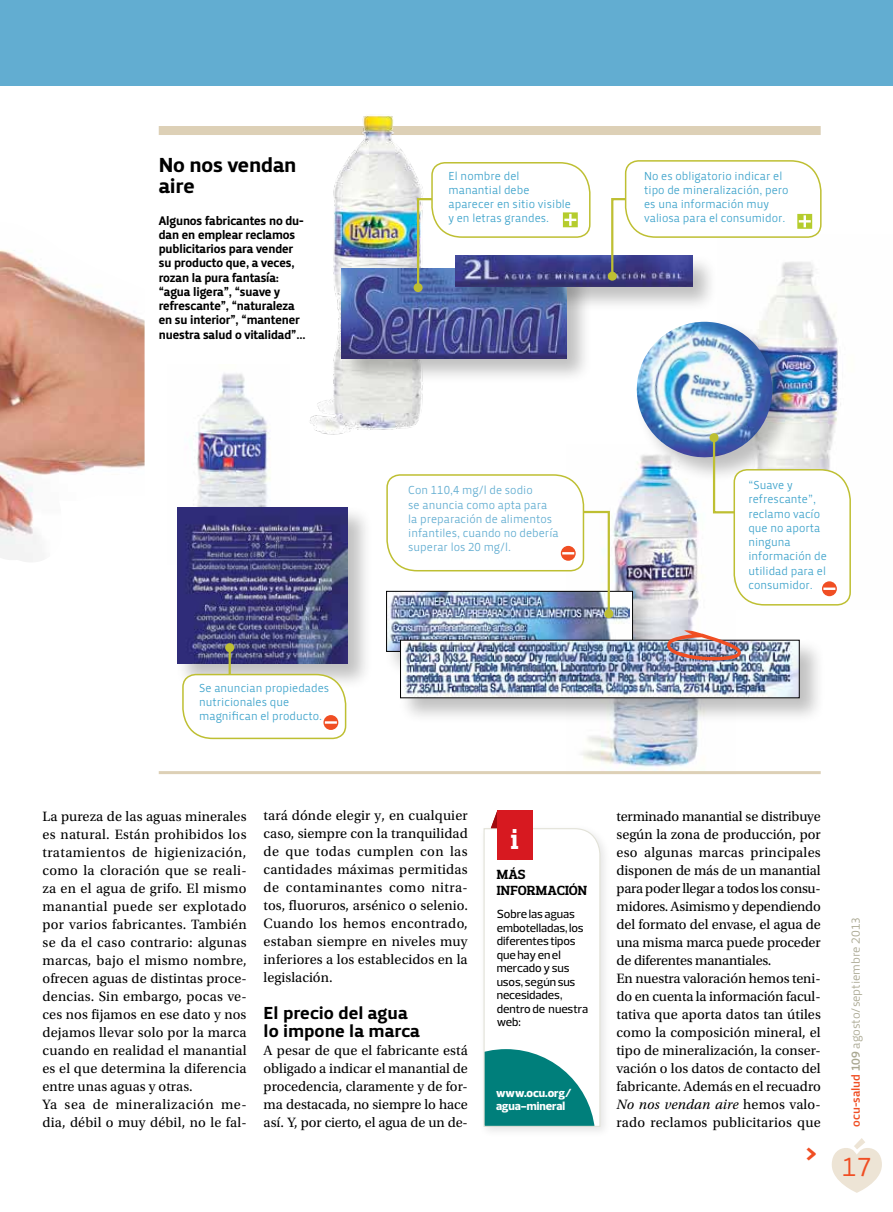
<style>
.page{position:relative;width:893px;height:1212px;background:#fff}
.page>*{position:absolute;margin:0;border:0;box-sizing:border-box;transform-origin:0 0}
.t1{font:700 28.5px "Prelo Slab";color:#fff}
.t2{font:27px "Priva Pro One";color:#f04e23}
.t3{font:24px "Priva Pro Four";color:#f04e23}
.t4{font:21px/21px "Priva Pro Four";letter-spacing:-.01em;color:#000}
.t5{font:18px/18px "Priva Pro Four";color:#000}
.t6{font:14.25px/18px "Utopia Std";letter-spacing:.005em;color:#000}
.t7{font:700 13.5px/15.8px "Prelo Slab";letter-spacing:.01em;color:#000}
.t8{font:12.75px/14.2px "Priva Pro Four";letter-spacing:-.01em;color:#000;scale:.95 1}
.t9{font:12px/14.2px "Priva Pro One";color:#3ea3cb;scale:.95 1}
.t10{font:500 12px/13.5px "Prelo";letter-spacing:-.005em;color:#000}
.t11{font:12px/14.2px "Priva Pro One";color:#62add1;scale:.95 1}
.t12{font:12px "Priva Pro One";letter-spacing:-.01em;color:#a9a791}
.t13{font:800 12px/13.5px "Prelo";letter-spacing:-.005em;color:#fff}
.s1{font-style:italic}
.s2{font-family:"Priva Pro Three";color:#f04e23}
.s3{font-family:"Priva Pro Three"}
</style>
<div class="page">
<svg style="left:832px;top:1138px;width:50px;height:55px"></svg>
<div style="left:159px;top:126px;width:662px;height:9px;background:#ddd0b6"></div>
<img style="left:581px;top:480px;width:122px;height:287px">
<img style="left:193px;top:373px;width:78px;height:132px">
<hr style="left:159px;top:771px;width:662px;height:3px;background:#ddd0b6">
<div style="left:384px;top:589px;width:275px;height:89px;background:#000;opacity:.25"></div>
<img style="left:388px;top:593px;width:242px;height:57px">
<div style="left:398px;top:638px;width:428px;height:86px;background:#000;opacity:.25"></div>
<img style="left:402px;top:642px;width:395px;height:54px">
<img style="left:667px;top:630px;width:74px;height:30px">
<img style="left:763px;top:278px;width:78px;height:157px">
<img style="left:310px;top:115px;width:113px;height:320px">
<img style="left:0;top:250px;width:145px;height:312px">
<div style="left:340px;top:266px;width:253px;height:118px;background:#000;opacity:.25"></div>
<img style="left:342px;top:269px;width:225px;height:89px">
<div style="left:453px;top:254px;width:265px;height:59px;background:#000;opacity:.25"></div>
<img style="left:591px;top:256px;width:101px;height:31px">
<div style="left:0;top:0;width:893px;height:85px;background:#62add1"></div>
<div style="left:175px;top:505px;width:199px;height:185px;background:#000;opacity:.25"></div>
<img style="left:177px;top:507px;width:171px;height:157px">
<svg style="left:225px;top:643px;width:9px;height:9px"></svg>
<div style="left:608px;top:272px;width:9px;height:9px;background:#bebf32;border-radius:50%"></div>
<svg style="left:414px;top:283px;width:9px;height:9px"></svg>
<svg style="left:416px;top:161px;width:175px;height:129px"></svg>
<svg style="left:610px;top:160px;width:212px;height:118px"></svg>
<div style="left:478px;top:823px;width:134px;height:315px;background:#000;opacity:.1"></div>
<svg style="left:483px;top:811px;width:118px;height:316px"></svg>
<div style="left:497px;top:811px;width:35px;height:49px;background:#d71920"></div>
<svg style="left:604px;top:609px;width:9px;height:9px"></svg>
<svg style="left:181px;top:645px;width:166px;height:95px"></svg>
<div style="left:635px;top:320px;width:163px;height:163px;background:#000;opacity:.25"></div>
<img style="left:635px;top:322px;width:142px;height:140px">
<svg style="left:710px;top:433px;width:9px;height:9px"></svg>
<svg style="left:712px;top:435px;width:139px;height:171px"></svg>
<svg style="left:386px;top:474px;width:225px;height:142px"></svg>
<h3 class="t4" style="left:159px;top:155px;width:139px">No nos vendan aire</h3>
<p class="t8" style="left:159px;top:213px;width:156px">Algunos fabricantes no du&shy;dan en emplear reclamos publicitarios para vender su producto que, a veces, rozan la pura fantasía: “agua ligera”, “suave y refrescante”, “naturaleza en su interior”, “mantener nuestra salud o vitalidad”...</p>
<p class="t9" style="left:449px;top:169px;width:130px">El nombre del manantial debe aparecer en sitio visible y en letras grandes.</p>
<p class="t9" style="left:644px;top:168px;width:154px">No es obligatorio indicar el tipo de mineralización, pero es una información muy valiosa para el consumidor.</p>
<p class="t11" style="left:408px;top:483px;width:160px">Con 110,4 mg/l de sodio<br>se anuncia como apta para la preparación de alimentos infantiles, cuando no debería superar los 20 mg/l.</p>
<p class="t9" style="left:748px;top:478px;width:84px">“Suave y refrescante”, reclamo vacío que no aporta ninguna información de utilidad para el consumidor.</p>
<p class="t9" style="left:199px;top:680px;width:138px">Se anuncian propiedades nutricionales que magnifican el producto.</p>
<p class="t6" style="left:43px;top:807px;width:206px">La pureza de las aguas minerales es natural. Están prohibidos los tratamientos de higienización, como la cloración que se reali&shy;za en el agua de grifo. El mismo manantial puede ser explotado por varios fabricantes. También se da el caso contrario: algunas marcas, bajo el mismo nombre, ofrecen aguas de distintas proce&shy;dencias. Sin embargo, pocas ve&shy;ces nos fijamos en ese dato y nos dejamos llevar solo por la marca cuando en realidad el manantial es el que determina la diferencia entre unas aguas y otras.<br>Ya sea de mineralización me&shy;dia, débil o muy débil, no le fal-</p>
<p class="t6" style="left:264px;top:807px;width:206px;text-align:justify">tará dónde elegir y, en cualquier caso, siempre con la tranquilidad de que todas cumplen con las cantidades máximas permitidas de contaminantes como nitra&shy;tos, fluoruros, arsénico o selenio.<br>Cuando los hemos encontrado, estaban siempre en niveles muy inferiores a los establecidos en la legislación.</p>
<p class="t5" style="left:264px;top:1003px;width:158px">El precio del agua lo impone la marca</p>
<p class="t6" style="left:264px;top:1041px;width:206px;text-align:justify">A pesar de que el fabricante está obligado a indicar el manantial de procedencia, claramente y de for&shy;ma destacada, no siempre lo hace así. Y, por cierto, el agua de un de-</p>
<h1 class="t1" style="left:511px;top:822px;width:9px">I</h1>
<p class="t7" style="left:497px;top:867px;width:92px">MÁS<br>INFORMACIÓN</p>
<p class="t10" style="left:497px;top:907px;width:93px">Sobre las aguas embotelladas, los diferentes tipos que hay en el mercado y sus usos, según sus necesidades, dentro de nuestra web:</p>
<p class="t13" style="left:496px;top:1086px;width:77px">www.ocu.org/ agua-mineral</p>
<p class="t6" style="left:617px;top:807px;width:206px">terminado manantial se distribuye según la zona de producción, por eso algunas marcas principales disponen de más de un manantial para poder llegar a todos los consu&shy;midores. Asimismo y dependiendo del formato del envase, el agua de una misma marca puede proceder de diferentes manantiales.<br>En nuestra valoración hemos teni&shy;do en cuenta la información facul&shy;tativa que aporta datos tan útiles como la composición mineral, el tipo de mineralización, la conser&shy;vación o los datos de contacto del fabricante. Además en el recuadro<br><span class="s1">No nos vendan aire</span> hemos valo&shy;rado reclamos publicitarios que</p>
<h3 class="t3" style="left:805px;top:1137px;width:13px">&gt;</h3>
<p class="t12" style="left:848px;top:1127px;width:211px;rotate:-90deg"><span class="s2">ocu-salud</span> <span class="s3">109</span> agosto/septiembre 2013</p>
<h2 class="t2" style="left:842px;top:1150px;width:32px">17</h2>
</div>
